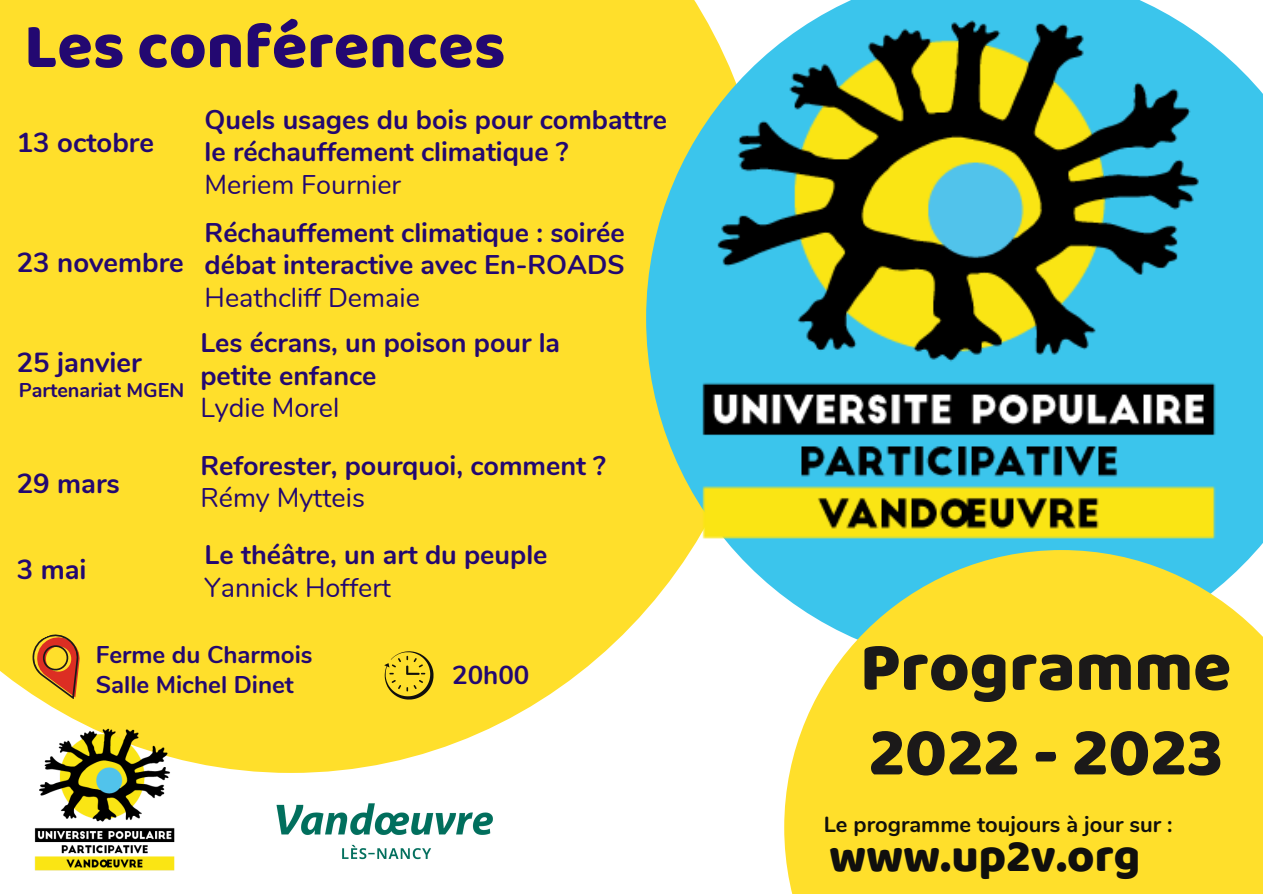
<style>
.page{position:relative;width:1263px;height:894px;background:#fff}
.page>*{position:absolute;margin:0;border:0;box-sizing:border-box;transform-origin:0 0}
.t1{font:69.6px/84.9px "Baloo";color:#1b1919}
.t2{font:64.5px "Baloo";color:#230871}
.t3{font:46.8px "Baloo";color:#100f0d}
.t4{font:700 27.45px "Nunito";color:#230871}
.t5{font:700 27px/32.5px "Nunito";color:#230871}
.t6{font:27px "Nunito";color:#230871}
.t7{font:700 25.95px "Nunito";color:#230871}
.t8{font:700 24.15px/29.4px "Nunito";color:#230871}
.t9{font:700 21.9px "Nunito";color:#100f0d}
.t10{font:700 19.8px "Nunito";color:#230871}
</style>
<div class="page">
<img style="left:264px;top:772px;width:229px;height:88px">
<div style="left:0;top:0;width:646px;height:772px;background:#ffdf2b"></div>
<img style="left:24px;top:724px;width:161px;height:147px">
<svg style="left:646px;top:0;width:617px;height:610px"></svg>
<svg style="left:784px;top:550px;width:479px;height:343px;background:#f0de44"></svg>
<img style="left:664px;top:4px;width:592px;height:550px">
<svg style="left:24px;top:626px;width:72px;height:82px;background:#e8b232"></svg>
<svg style="left:384px;top:651px;width:50px;height:48px;background:#d4b925"></svg>
<h2 class="t2" style="left:24px;top:7px;width:483px">Les conférences</h2>
<p class="t4" style="left:17px;top:124px;width:139px">13 octobre</p>
<p class="t4" style="left:17px;top:244px;width:169px">23 novembre</p>
<p class="t4" style="left:17px;top:344px;width:126px">25 janvier</p>
<p class="t10" style="left:19px;top:377px;width:167px">Partenariat MGEN</p>
<p class="t4" style="left:17px;top:465px;width:105px">29 mars</p>
<p class="t4" style="left:17px;top:551px;width:71px">3 mai</p>
<p class="t5" style="left:205px;top:103px;width:464px">Quels usages du bois pour combattre le réchauffement climatique ?</p>
<p class="t6" style="left:205px;top:167px;width:198px">Meriem Fournier</p>
<p class="t5" style="left:205px;top:216px;width:422px">Réchauffement climatique : soirée débat interactive avec En-ROADS</p>
<p class="t6" style="left:205px;top:279px;width:217px">Heathcliff Demaie</p>
<p class="t5" style="left:200px;top:327px;width:361px">Les écrans, un poison pour la petite enfance</p>
<p class="t6" style="left:200px;top:390px;width:141px">Lydie Morel</p>
<p class="t5" style="left:200px;top:449px;width:407px">Reforester, pourquoi, comment ?</p>
<p class="t6" style="left:200px;top:479px;width:166px">Rémy Mytteis</p>
<p class="t5" style="left:205px;top:538px;width:344px">Le théâtre, un art du peuple</p>
<p class="t6" style="left:205px;top:569px;width:188px">Yannick Hoffert</p>
<p class="t8" style="left:96px;top:640px;width:218px">Ferme du Charmois<br>Salle Michel Dinet</p>
<p class="t7" style="left:452px;top:657px;width:79px">20h00</p>
<h1 class="t1" style="left:860px;top:622px;width:373px">Programme<br>2022 - 2023</h1>
<p class="t9" style="left:824px;top:809px;width:350px">Le programme toujours à jour sur :</p>
<h3 class="t3" style="left:829px;top:826px;width:313px">www.up2v.org</h3>
</div>
